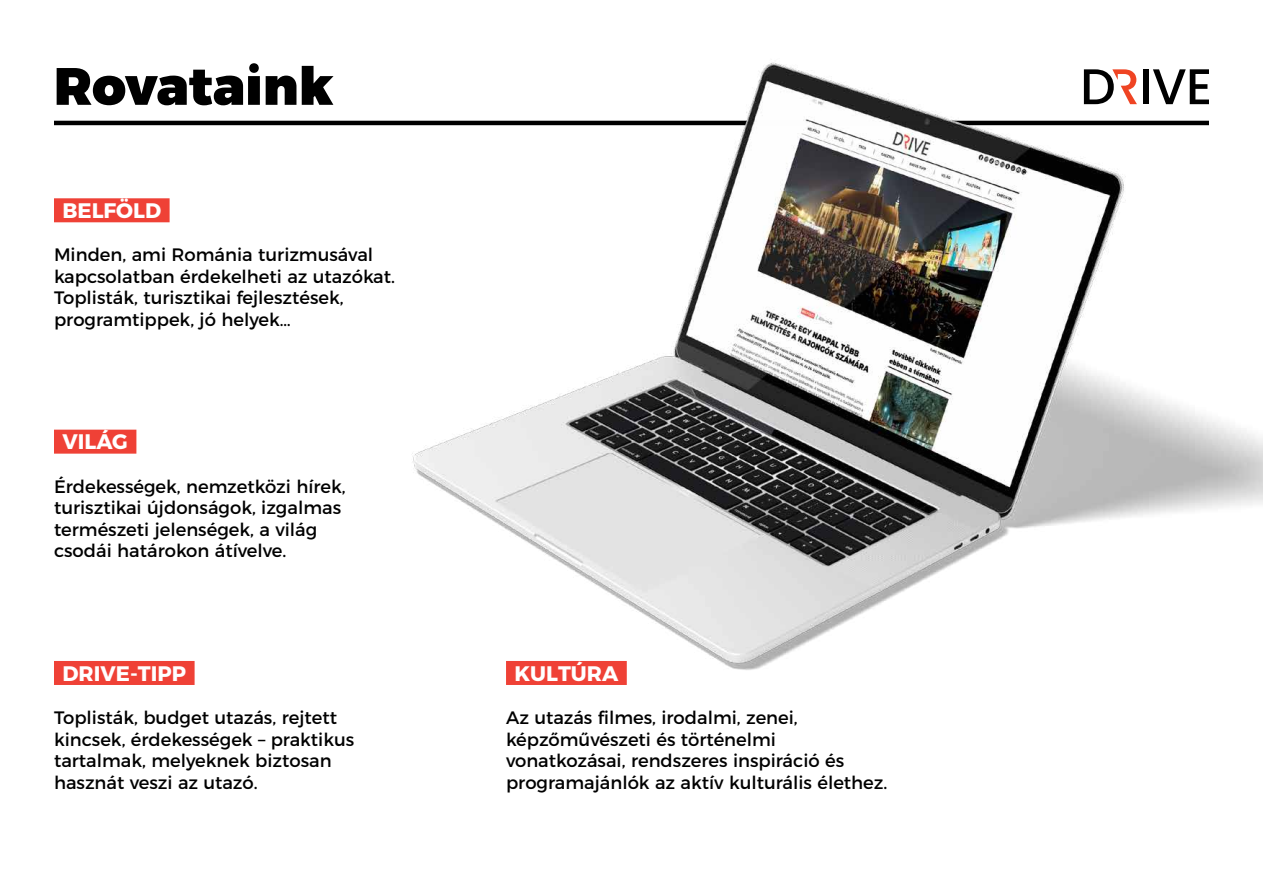
<style>
.page{position:relative;width:1263px;height:893px;background:#fff}
.page>*{position:absolute;margin:0;border:0;box-sizing:border-box;transform-origin:0 0}
.t1{font:900 52.5px "Montserrat";color:#000}
.t2{font:700 21px "Montserrat";color:#fff}
.t3{font:18px/21.6px "Montserrat";color:#000}
</style>
<div class="page">
<hr style="left:54px;top:121px;width:1155px;height:4px;background:#000">
<div style="left:54px;top:198px;width:116px;height:24px;background:#ef4136"></div>
<div style="left:54px;top:430px;width:82px;height:24px;background:#ef4136"></div>
<div style="left:54px;top:661px;width:141px;height:24px;background:#ef4136"></div>
<img style="left:327px;top:62px;width:936px;height:623px">
<h1 class="t1" style="left:54px;top:42px;width:281px">Rovataink</h1>
<p class="t2" style="left:63px;top:193px;width:100px">BELFÖLD</p>
<p class="t3" style="left:54px;top:243px;width:343px">Minden, ami Románia turizmusával kapcsolatban érdekelheti az utazókat.<br>Toplisták, turisztikai fejlesztések, programtippek, jó helyek…</p>
<p class="t2" style="left:63px;top:425px;width:67px">VILÁG</p>
<p class="t3" style="left:54px;top:474px;width:293px">Érdekességek, nemzetközi hírek, turisztikai újdonságok, izgalmas természeti jelenségek, a világ csodái határokon átívelve.</p>
<p class="t2" style="left:63px;top:656px;width:125px">DRIVE-TIPP</p>
<p class="t3" style="left:54px;top:705px;width:302px">Toplisták, budget utazás, rejtett kincsek, érdekességek – praktikus tartalmak, melyeknek biztosan hasznát veszi az utazó.</p>
<p class="t2" style="left:514px;top:656px;width:105px">KULTÚRA</p>
<p class="t3" style="left:506px;top:705px;width:383px">Az utazás filmes, irodalmi, zenei, képzőművészeti és történelmi vonatkozásai, rendszeres inspiráció és programajánlók az aktív kulturális élethez.</p>
</div>
